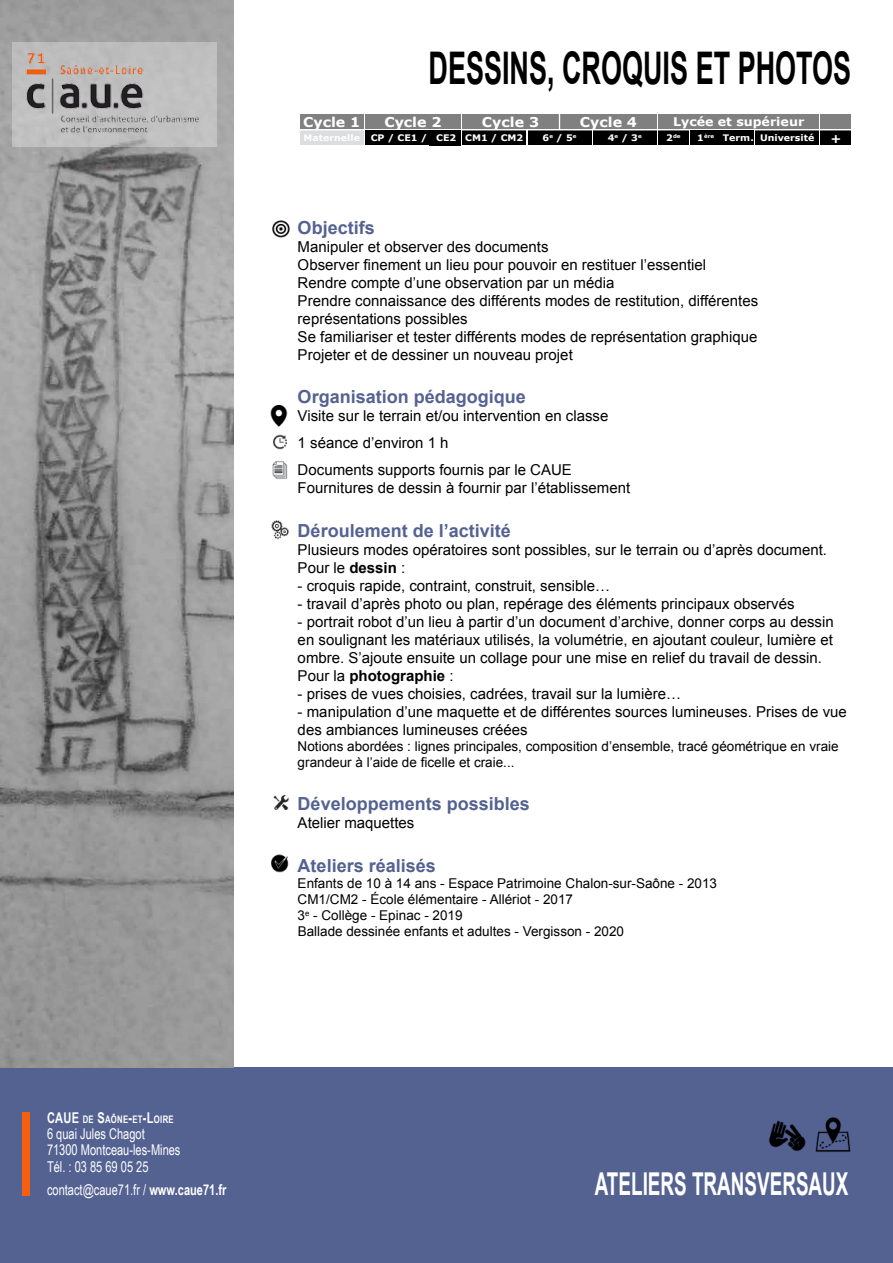
<style>
.page{position:relative;width:893px;height:1263px;background:#fff}
.page>*{position:absolute;margin:0;border:0;box-sizing:border-box;transform-origin:0 0}
.t1{font:700 45px "Arial";color:#000;scale:.6 1}
.t2{font:700 31.5px "Arial";color:#fff;scale:.6 1}
.t3{font:700 18px "Arial";color:#546292}
.t4{font:15px/18px "Arial";color:#000}
.t5{font:14.85px/16.2px "Arial Narrow";color:#fff;scale:.91 1}
.t6{font:13.5px/16.2px "Arial";color:#000}
.t7{font:700 13.5px "Verdana";color:#fff;scale:1.05 1}
.t8{font:700 12px "Verdana";color:#fff;scale:1.05 1}
.t9{font:700 10.35px "Arial Narrow";letter-spacing:.03em;color:#fff;scale:.91 1}
.t10{font:700 9px "Verdana";color:#fff;scale:1.05 1}
.t11{font:700 5.25px "Verdana";color:#fff;scale:1.05 1}
.s1{font-size:14.85px}
.s2{font-style:inherit}
.s3{font-weight:700}
.s4{font-size:9px}
</style>
<div class="page">
<div style="left:0;top:1067px;width:892px;height:196px;background:#546292"></div>
<div style="left:300px;top:131px;width:64px;height:14px;background:#dcddde"></div>
<div style="left:462px;top:131px;width:64px;height:14px;background:#000"></div>
<div style="left:528px;top:131px;width:63px;height:14px;background:#000"></div>
<div style="left:593px;top:131px;width:64px;height:14px;background:#000"></div>
<div style="left:658px;top:131px;width:31px;height:14px;background:#000"></div>
<div style="left:755px;top:131px;width:64px;height:14px;background:#000"></div>
<div style="left:821px;top:131px;width:30px;height:14px;background:#000"></div>
<div style="left:300px;top:114px;width:64px;height:15px;background:#808080"></div>
<div style="left:365px;top:114px;width:96px;height:15px;background:#808080"></div>
<div style="left:462px;top:114px;width:97px;height:15px;background:#808080"></div>
<div style="left:560px;top:114px;width:97px;height:15px;background:#808080"></div>
<div style="left:658px;top:114px;width:161px;height:15px;background:#808080"></div>
<div style="left:821px;top:114px;width:30px;height:15px;background:#808080"></div>
<div style="left:690px;top:131px;width:31px;height:14px;background:#000"></div>
<div style="left:723px;top:131px;width:31px;height:14px;background:#000"></div>
<div style="left:429px;top:130px;width:32px;height:15px;background:#000"></div>
<div style="left:22px;top:1112px;width:8px;height:83px;background:#f75f0f"></div>
<img style="left:815px;top:1117px;width:36px;height:35px">
<img style="left:272px;top:220px;width:18px;height:18px">
<div style="left:365px;top:131px;width:68px;height:14px;background:#000"></div>
<img style="left:769px;top:1120px;width:36px;height:31px">
<img style="left:271px;top:520px;width:19px;height:20px">
<img style="left:271px;top:854px;width:18px;height:18px">
<img style="left:270px;top:405px;width:18px;height:21px">
<img style="left:273px;top:434px;width:14px;height:16px">
<img style="left:272px;top:461px;width:16px;height:18px">
<img style="left:273px;top:794px;width:16px;height:16px">
<img style="left:0;top:0;width:233px;height:1067px">
<div style="left:13px;top:43px;width:204px;height:104px;background:#c0c0c0"></div>
<img style="left:21px;top:46px;width:178px;height:88px">
<p class="t9" style="left:47px;top:1111px;width:140px"><span class="s1">CAUE</span> DE <span class="s1">S</span>AÔNE<span class="s1">-</span>ET<span class="s1">-L</span>OIRE</p>
<p class="t5" style="left:47px;top:1125px;width:148px"><span class="s2">6</span> quai Jules Chagot<br><span class="s2">71300</span> Montceau-les-Mines<br>Tél. <span class="s2">: 03 85 69 05 25</span></p>
<p class="t5" style="left:47px;top:1181px;width:199px">contact@caue71.fr / <span class="s3">www.caue71.fr</span></p>
<h1 class="t1" style="left:429px;top:38px;width:706px">Dessins, croquis et photos</h1>
<p class="t7" style="left:303px;top:113px;width:56px">Cycle 1</p>
<p class="t7" style="left:384px;top:113px;width:56px">Cycle 2</p>
<p class="t7" style="left:482px;top:113px;width:56px">Cycle 3</p>
<p class="t7" style="left:580px;top:113px;width:56px">Cycle 4</p>
<p class="t8" style="left:673px;top:114px;width:126px">Lycée et supérieur</p>
<p class="t10" style="left:436px;top:132px;width:21px">CE2</p>
<p class="t10" style="left:697px;top:132px;width:55px">1<sup>ère</sup> Term.</p>
<p class="t10" style="left:304px;top:132px;width:55px">Maternelle</p>
<p class="t10" style="left:465px;top:132px;width:57px">CM1 / CM2</p>
<p class="t10" style="left:543px;top:132px;width:34px">6<sup>e</sup> / 5<sup>e</sup></p>
<p class="t10" style="left:608px;top:132px;width:34px">4<sup>e</sup> / 3<sup>e</sup></p>
<p class="t11" style="left:666px;top:133px;width:15px"><span class="s4">2</span>de</p>
<p class="t10" style="left:760px;top:132px;width:53px">Université</p>
<p class="t8" style="left:830px;top:130px;width:12px">+</p>
<p class="t10" style="left:371px;top:132px;width:55px">CP / CE1 /</p>
<p class="t3" style="left:298px;top:216px;width:79px">Objectifs</p>
<p class="t4" style="left:298px;top:238px;width:462px">Manipuler et observer des documents<br>Observer finement un lieu pour pouvoir en restituer l’essentiel Rendre compte d’une observation par un média<br>Prendre connaissance des différents modes de restitution, différentes représentations possibles<br>Se familiariser et tester différents modes de représentation graphique Projeter et de dessiner un nouveau projet</p>
<p class="t3" style="left:298px;top:385px;width:230px">Organisation pédagogique</p>
<p class="t4" style="left:298px;top:403px;width:312px;line-height:27px">Visite sur le terrain et/ou intervention en classe<br>1 séance d’environ 1 h<br>Documents supports fournis par le CAUE</p>
<p class="t4" style="left:298px;top:479px;width:334px">Fournitures de dessin à fournir par l’établissement</p>
<p class="t3" style="left:298px;top:518px;width:215px">Déroulement de l’activité</p>
<p class="t4" style="left:298px;top:540px;width:531px">Plusieurs modes opératoires sont possibles, sur le terrain ou d’après document.<br>Pour le <span class="s3">dessin</span> :</p>
<p class="t4" style="left:298px;top:576px;width:314px">- croquis rapide, contraint, construit, sensible…</p>
<p class="t4" style="left:298px;top:594px;width:498px">- travail d’après photo ou plan, repérage des éléments principaux observés</p>
<p class="t4" style="left:298px;top:612px;width:538px">- portrait robot d’un lieu à partir d’un document d’archive, donner corps au dessin en soulignant les matériaux utilisés, la volumétrie, en ajoutant couleur, lumière et ombre. S’ajoute ensuite un collage pour une mise en relief du travail de dessin.<br>Pour la <span class="s3">photographie</span> :</p>
<p class="t4" style="left:298px;top:684px;width:385px">- prises de vues choisies, cadrées, travail sur la lumière…</p>
<p class="t4" style="left:298px;top:702px;width:551px">- manipulation d’une maquette et de différentes sources lumineuses. Prises de vue des ambiances lumineuses créées</p>
<p class="t6" style="left:298px;top:738px;width:542px">Notions abordées : lignes principales, composition d’ensemble, tracé géométrique en vraie grandeur à l’aide de ficelle et craie...</p>
<p class="t3" style="left:298px;top:792px;width:234px">Développements possibles</p>
<p class="t4" style="left:298px;top:814px;width:118px">Atelier maquettes</p>
<p class="t3" style="left:298px;top:853px;width:140px">Ateliers réalisés</p>
<p class="t6" style="left:298px;top:875px;width:421px">Enfants de 10 à 14 ans - Espace Patrimoine Chalon-sur-Saône - 2013<br>CM1/CM2 - École élémentaire - Allériot - 2017<br>3<sup>e</sup> - Collège - Epinac - 2019<br>Ballade dessinée enfants et adultes - Vergisson - 2020</p>
<h2 class="t2" style="left:595px;top:1163px;width:424px">Ateliers transversaux</h2>
</div>
